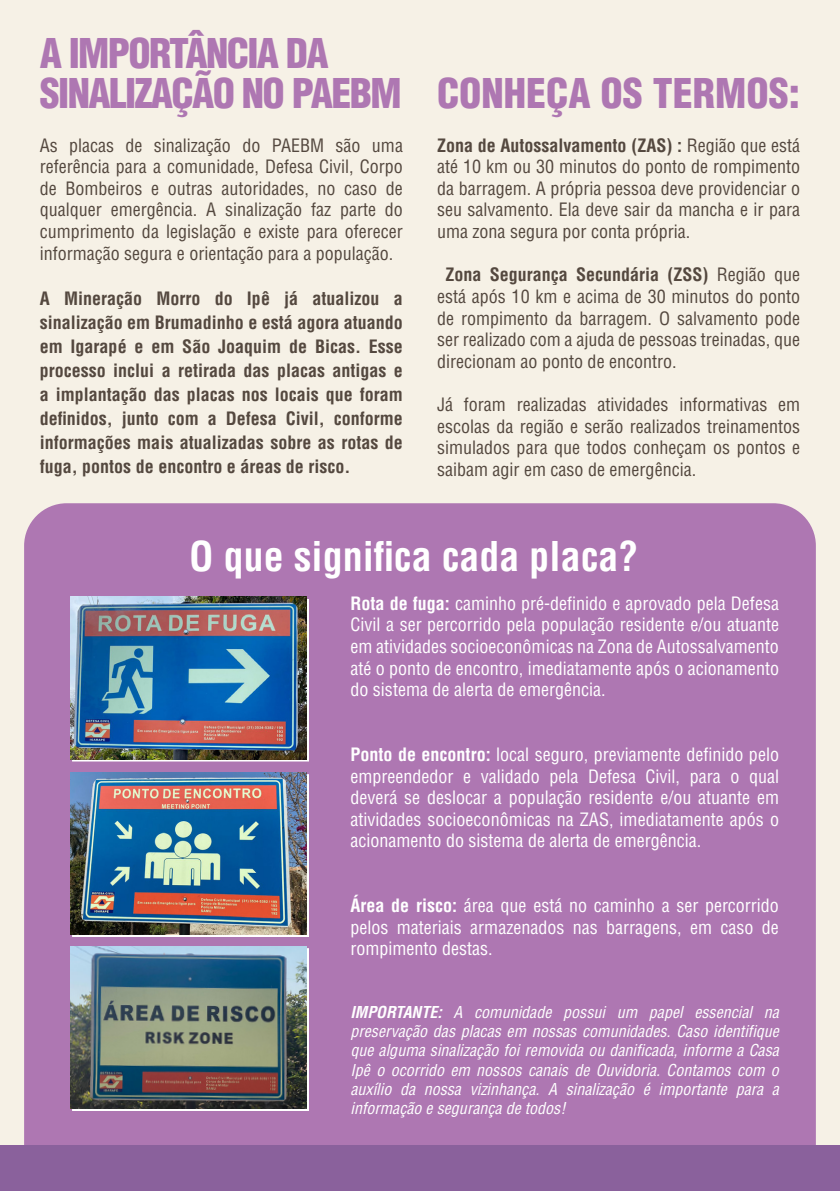
<style>
.page{position:relative;width:840px;height:1191px;background:#fff}
.page>*{position:absolute;margin:0;border:0;box-sizing:border-box;transform-origin:0 0}
.t1{font:900 condensed 40px/40px "Helvetica LT Std";letter-spacing:-.04em;color:#ae77b2}
.t2{font:700 condensed 40px "Helvetica LT Std";color:#fff}
.t3{font:900 condensed 40px "Helvetica LT Std";color:#ae77b2}
.t4{font:condensed 18px/21.6px "Helvetica LT Std";color:#54483f;text-align:justify}
.t5{font:condensed 18px/21.6px "Helvetica LT Std";color:#fff;text-align:justify}
.t6{font:700 condensed 18px/24px "Helvetica LT Std";color:#54483f;text-align:justify}
.t7{font:italic condensed 16px/19.2px "Helvetica LT Std";color:#fff;text-align:justify}
.s1{font-weight:700}
</style>
<div class="page">
<div style="left:0;top:0;width:839px;height:1191px;background:#f6f1e6"></div>
<div style="left:24px;top:503px;width:791px;height:642px;background:#ae77b2"></div>
<div style="left:0;top:1145px;width:839px;height:46px;background:#8a619c"></div>
<svg style="left:72px;top:774px;width:236px;height:163px"></svg>
<img style="left:70px;top:772px;width:236px;height:162px">
<svg style="left:72px;top:599px;width:236px;height:162px"></svg>
<img style="left:70px;top:597px;width:236px;height:162px">
<svg style="left:72px;top:948px;width:236px;height:163px"></svg>
<img style="left:70px;top:946px;width:236px;height:162px">
<p class="t1" style="left:40px;top:33px;width:363px">A IMPORTÂNCIA DA<br>SINALIZAÇÃO NO PAEBM</p>
<p class="t4" style="left:40px;top:134px;width:364px">As placas de sinalização do PAEBM são uma referência para a comunidade, Defesa Civil, Corpo de Bombeiros e outras autoridades, no caso de qualquer emergência. A sinalização faz parte do cumprimento da legislação e existe para oferecer informação segura e orientação para a população.</p>
<p class="t6" style="left:40px;top:287px;width:364px">A Mineração Morro do Ipê já atualizou a sinalização em Brumadinho e está agora atuando em Igarapé e em São Joaquim de Bicas. Esse processo inclui a retirada das placas antigas e a implantação das placas nos locais que foram definidos, junto com a Defesa Civil, conforme informações mais atualizadas sobre as rotas de fuga, pontos de encontro e áreas de risco.</p>
<p class="t3" style="left:437px;top:68px;width:364px">CONHEÇA OS TERMOS:</p>
<p class="t4" style="left:437px;top:134px;width:364px"><span class="s1">Zona de Autossalvamento (ZAS) :</span> Região que está até 10 km ou 30 minutos do ponto de rompimento da barragem. A própria pessoa deve providenciar o seu salvamento. Ela deve sair da mancha e ir para uma zona segura por conta própria.</p>
<p class="t4" style="left:437px;top:264px;width:364px;text-indent:8px"><span class="s1">Zona Segurança Secundária (ZSS)</span> Região que está após 10 km e acima de 30 minutos do ponto de rompimento da barragem. O salvamento pode ser realizado com a ajuda de pessoas treinadas, que direcionam ao ponto de encontro.</p>
<p class="t4" style="left:437px;top:393px;width:364px">Já foram realizadas atividades informativas em escolas da região e serão realizados treinamentos simulados para que todos conheçam os pontos e saibam agir em caso de emergência.</p>
<p class="t2" style="left:189px;top:531px;width:450px">O que significa cada placa?</p>
<p class="t5" style="left:350px;top:592px;width:430px"><span class="s1">Rota de fuga:</span> caminho pré-definido e aprovado pela Defesa Civil a ser percorrido pela população residente e/ou atuante em atividades socioeconômicas na Zona de Autossalvamento até o ponto de encontro, imediatamente após o acionamento do sistema de alerta de emergência.</p>
<p class="t5" style="left:350px;top:743px;width:430px"><span class="s1">Ponto de encontro:</span> local seguro, previamente definido pelo empreendedor e validado pela Defesa Civil, para o qual deverá se deslocar a população residente e/ou atuante em atividades socioeconômicas na ZAS, imediatamente após o acionamento do sistema de alerta de emergência.</p>
<p class="t5" style="left:350px;top:894px;width:430px"><span class="s1">Área de risco:</span> área que está no caminho a ser percorrido pelos materiais armazenados nas barragens, em caso de rompimento destas.</p>
<p class="t7" style="left:350px;top:1002px;width:430px"><span class="s1">IMPORTANTE:</span> A comunidade possui um papel essencial na preservação das placas em nossas comunidades. Caso identifique que alguma sinalização foi removida ou danificada, informe a Casa Ipê o ocorrido em nossos canais de Ouvidoria. Contamos com o auxílio da nossa vizinhança. A sinalização é importante para a informação e segurança de todos!</p>
</div>
